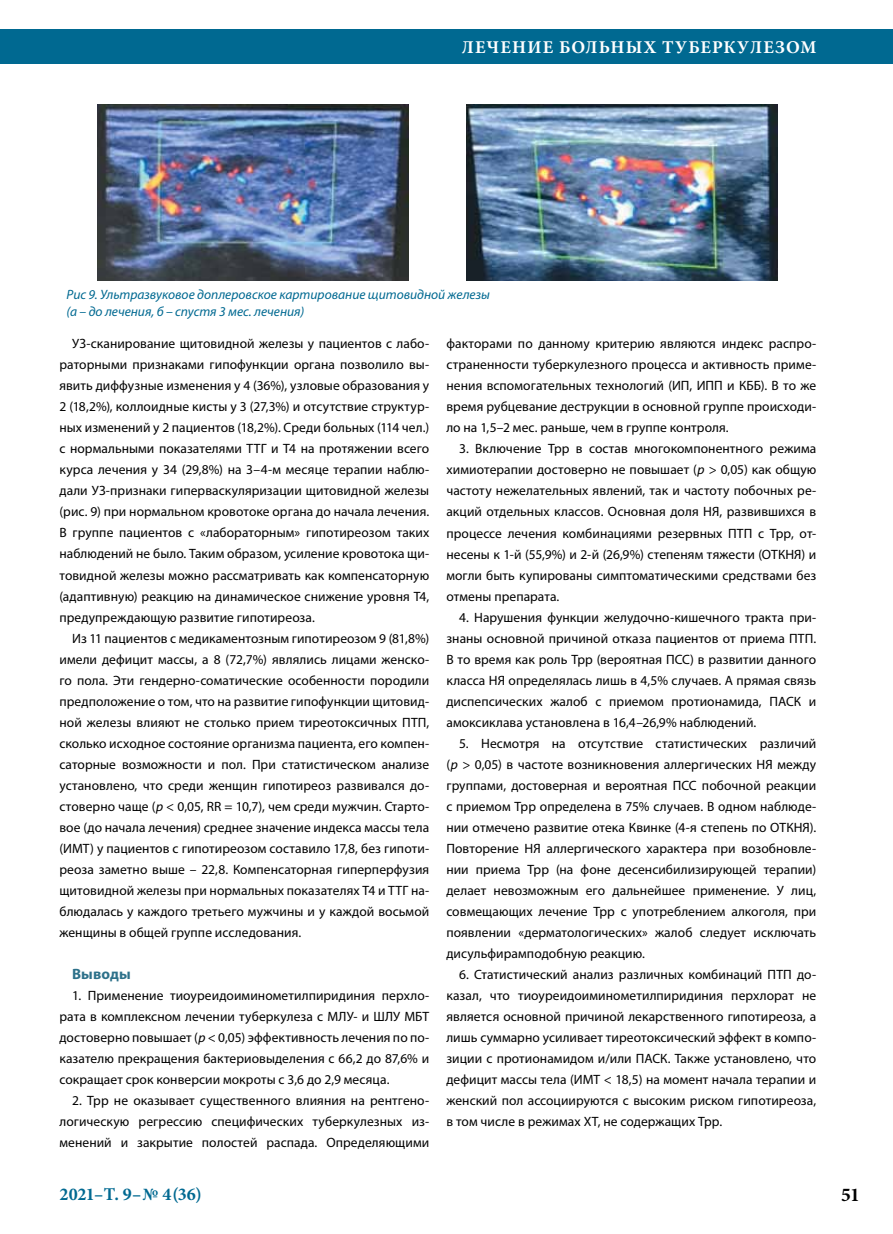
<style>
.page{position:relative;width:893px;height:1234px;background:#fff}
.page>*{position:absolute;margin:0;border:0;box-sizing:border-box;transform-origin:0 0}
.t1{font:700 19.5px "Minion Pro";color:#000}
.t2{font:700 18px "Minion Pro";letter-spacing:.065em;color:#fff}
.t3{font:700 18px "Minion Pro";color:#006991}
.t4{font:700 15px "Myriad Pro";letter-spacing:.005em;color:#2d718a}
.t5{font:13.5px/21px "Myriad Pro";letter-spacing:.005em;color:#000;text-align:justify}
.t6{font:italic 13.5px/16.2px "Myriad Pro";color:#006991}
.s1{font-style:italic}
</style>
<div class="page">
<div style="left:0;top:30px;width:893px;height:34px;background:#006991"></div>
<img style="left:98px;top:105px;width:310px;height:176px">
<img style="left:466px;top:105px;width:311px;height:176px">
<h2 class="t2" style="left:462px;top:35px;width:356px">ЛЕЧЕНИЕ БОЛЬНЫХ ТУБЕРКУЛЕЗОМ</h2>
<p class="t6" style="left:67px;top:286px;width:425px">Рис 9. Ультразвуковое доплеровское картирование щитовидной железы (а – до лечения, б – спустя 3 мес. лечения)</p>
<p class="t5" style="left:59px;top:333px;width:371px;text-indent:13px">УЗ-сканирование щитовидной железы у пациентов с лабо&shy;раторными признаками гипофункции органа позволило вы&shy;явить диффузные изменения у 4 (36%), узловые образования у 2 (18,2%), коллоидные кисты у 3 (27,3%) и отсутствие структур&shy;ных изменений у 2 пациентов (18,2%). Среди больных (114 чел.) с нормальными показателями ТТГ и Т4 на протяжении всего курса лечения у 34 (29,8%) на 3–4-м месяце терапии наблю&shy;дали УЗ-признаки гиперваскуляризации щитовидной железы (рис. 9) при нормальном кровотоке органа до начала лечения.<br>В группе пациентов с «лабораторным» гипотиреозом таких наблюдений не было. Таким образом, усиление кровотока щи&shy;товидной железы можно рассматривать как компенсаторную (адаптивную) реакцию на динамическое снижение уровня Т4, предупреждающую развитие гипотиреоза.</p>
<p class="t5" style="left:59px;top:627px;width:371px;text-indent:13px">Из 11 пациентов с медикаментозным гипотиреозом 9 (81,8%) имели дефицит массы, а 8 (72,7%) являлись лицами женско&shy;го пола. Эти гендерно-соматические особенности породили предположение о том, что на развитие гипофункции щитовид&shy;ной железы влияют не столько прием тиреотоксичных ПТП, сколько исходное состояние организма пациента, его компен&shy;саторные возможности и пол. При статистическом анализе установлено, что среди женщин гипотиреоз развивался до&shy;стоверно чаще (<span class="s1">р</span> &lt; 0,05, RR = 10,7), чем среди мужчин. Старто&shy;вое (до начала лечения) среднее значение индекса массы тела (ИМТ) у пациентов с гипотиреозом составило 17,8, без гипоти&shy;реоза заметно выше – 22,8. Компенсаторная гиперперфузия щитовидной железы при нормальных показателях Т4 и ТТГ на&shy;блюдалась у каждого третьего мужчины и у каждой восьмой женщины в общей группе исследования.</p>
<p class="t4" style="left:72px;top:963px;width:60px">Выводы</p>
<p class="t5" style="left:59px;top:984px;width:371px;text-indent:13px">1. Применение тиоуреидоиминометилпиридиния перхло&shy;рата в комплексном лечении туберкулеза с МЛУ- и ШЛУ МБТ достоверно повышает (<span class="s1">p</span> &lt; 0,05) эффективность лечения по по&shy;казателю прекращения бактериовыделения с 66,2 до 87,6% и сокращает срок конверсии мокроты с 3,6 до 2,9 месяца.</p>
<p class="t5" style="left:59px;top:1089px;width:371px;text-indent:13px">2. Tpp не оказывает существенного влияния на рентгено&shy;логическую регрессию специфических туберкулезных из&shy;менений и закрытие полостей распада. Определяющими</p>
<p class="t5" style="left:446px;top:333px;width:371px">факторами по данному критерию являются индекс распро&shy;страненности туберкулезного процесса и активность приме&shy;нения вспомогательных технологий (ИП, ИПП и КББ). В то же время рубцевание деструкции в основной группе происходи&shy;ло на 1,5–2 мес. раньше, чем в группе контроля.</p>
<p class="t5" style="left:446px;top:438px;width:371px;text-indent:13px">3. Включение Tpp в состав многокомпонентного режима химиотерапии достоверно не повышает (<span class="s1">p</span> &gt; 0,05) как общую частоту нежелательных явлений, так и частоту побочных ре&shy;акций отдельных классов. Основная доля НЯ, развившихся в процессе лечения комбинациями резервных ПТП с Tpp, от&shy;несены к 1-й (55,9%) и 2-й (26,9%) степеням тяжести (ОТКНЯ) и могли быть купированы симптоматическими средствами без отмены препарата.</p>
<p class="t5" style="left:446px;top:606px;width:371px;text-indent:13px">4. Нарушения функции желудочно-кишечного тракта при&shy;знаны основной причиной отказа пациентов от приема ПТП.<br>В то время как роль Tpp (вероятная ПСС) в развитии данного класса НЯ определялась лишь в 4,5% случаев. А прямая связь диспепсических жалоб с приемом протионамида, ПАСК и амоксиклава установлена в 16,4–26,9% наблюдений.</p>
<p class="t5" style="left:446px;top:732px;width:371px;text-indent:13px">5. Несмотря на отсутствие статистических различий (<span class="s1">p</span> &gt; 0,05) в частоте возникновения аллергических НЯ между группами, достоверная и вероятная ПСС побочной реакции с приемом Tpp определена в 75% случаев. В одном наблюде&shy;нии отмечено развитие отека Квинке (4-я степень по ОТКНЯ).<br>Повторение НЯ аллергического характера при возобновле&shy;нии приема Tpp (на фоне десенсибилизирующей терапии) делает невозможным его дальнейшее применение. У лиц, совмещающих лечение Tpp с употреблением алкоголя, при появлении «дерматологических» жалоб следует исключать дисульфирамподобную реакцию.</p>
<p class="t5" style="left:446px;top:963px;width:371px;text-indent:13px">6. Статистический анализ различных комбинаций ПТП до&shy;казал, что тиоуреидоиминометилпиридиния перхлорат не является основной причиной лекарственного гипотиреоза, а лишь суммарно усиливает тиреотоксический эффект в компо&shy;зиции с протионамидом и/или ПАСК. Также установлено, что дефицит массы тела (ИМТ &lt; 18,5) на момент начала терапии и женский пол ассоциируются с высоким риском гипотиреоза, в том числе в режимах ХТ, не содержащих Tpp.</p>
<h2 class="t3" style="left:60px;top:1181px;width:144px">2021–Т. 9–№ 4 (36)</h2>
<h1 class="t1" style="left:841px;top:1180px;width:20px">51</h1>
</div>
